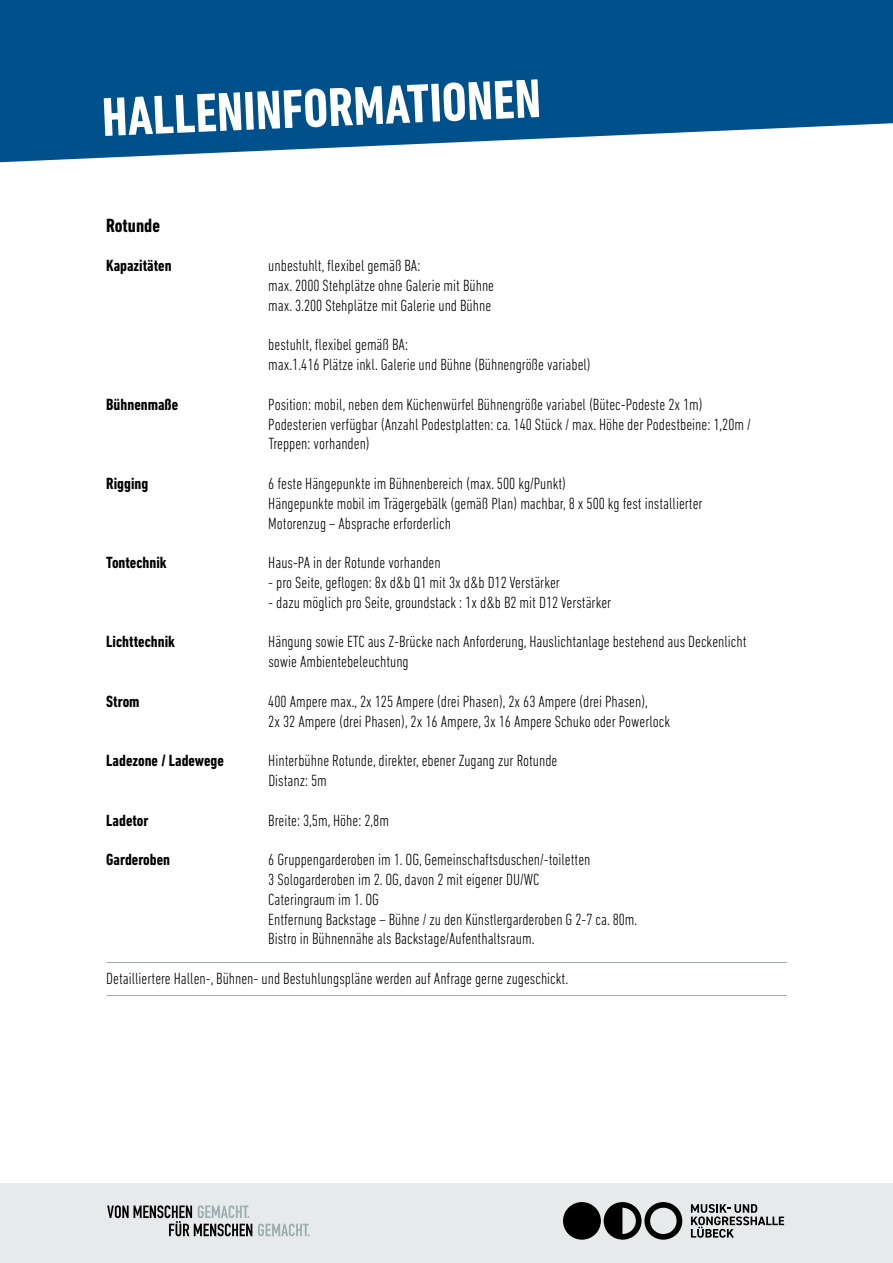
<style>
.page{position:relative;width:893px;height:1263px;background:#fff}
.page>*{position:absolute;margin:0;border:0;box-sizing:border-box;transform-origin:0 0}
.t1{font:700 condensed 55.5px "DIN Next LT Pro";color:#fff}
.t2{font:700 condensed 19.5px "DIN Next LT Pro";color:#000}
.t3{font:300 condensed 16.5px/19.8px "DIN Next LT Pro";color:#000}
.t4{font:700 condensed 16.5px "DIN Next LT Pro";color:#000}
</style>
<div class="page">
<div style="left:0;top:1183px;width:893px;height:80px;background:#e7eaeb"></div>
<svg style="left:0;top:0;width:893px;height:163px;background:#1f659a"></svg>
<svg style="left:563px;top:1202px;width:119px;height:38px"></svg>
<svg style="left:691px;top:1204px;width:93px;height:34px"></svg>
<svg style="left:258px;top:1223px;width:52px;height:13px"></svg>
<svg style="left:107px;top:1205px;width:145px;height:31px"></svg>
<hr style="left:106px;top:962px;width:681px;height:1px;background:#9caeaf">
<hr style="left:106px;top:995px;width:681px;height:1px;background:#9caeaf">
<h1 class="t1" style="left:101px;top:84px;width:441px;rotate:-2deg">HALLENINFORMATIONEN</h1>
<p class="t2" style="left:106px;top:214px;width:55px">Rotunde</p>
<p class="t4" style="left:106px;top:256px;width:67px">Kapazitäten</p>
<p class="t3" style="left:268px;top:255px;width:227px">unbestuhlt, flexibel gemäß BA:<br>max. 2000 Stehplätze ohne Galerie mit Bühne max. 3.200 Stehplätze mit Galerie und Bühne</p>
<p class="t3" style="left:268px;top:335px;width:324px">bestuhlt, flexibel gemäß BA:<br>max.1.416 Plätze inkl. Galerie und Bühne (Bühnengröße variabel)</p>
<p class="t4" style="left:106px;top:395px;width:73px">Bühnenmaße</p>
<p class="t3" style="left:268px;top:394px;width:484px">Position: mobil, neben dem Küchenwürfel Bühnengröße variabel (Bütec-Podeste 2x 1m)<br>Podesterien verfügbar (Anzahl Podestplatten: ca. 140 Stück / max. Höhe der Podestbeine: 1,20m /<br>Treppen: vorhanden)</p>
<p class="t4" style="left:106px;top:474px;width:44px">Rigging</p>
<p class="t3" style="left:268px;top:473px;width:436px">6 feste Hängepunkte im Bühnenbereich (max. 500 kg/Punkt)<br>Hängepunkte mobil im Trägergebälk (gemäß Plan) machbar, 8 x 500 kg fest installierter<br>Motorenzug – Absprache erforderlich</p>
<p class="t4" style="left:106px;top:553px;width:62px">Tontechnik</p>
<p class="t3" style="left:268px;top:552px;width:174px">Haus-PA in der Rotunde vorhanden</p>
<p class="t3" style="left:268px;top:572px;width:293px">- pro Seite, geflogen: 8x d&amp;b Q1 mit 3x d&amp;b D12 Verstärker</p>
<p class="t3" style="left:268px;top:592px;width:345px">- dazu möglich pro Seite, groundstack : 1x d&amp;b B2 mit D12 Verstärker</p>
<p class="t4" style="left:106px;top:632px;width:70px">Lichttechnik</p>
<p class="t3" style="left:268px;top:632px;width:480px">Hängung sowie ETC aus Z-Brücke nach Anforderung, Hauslichtanlage bestehend aus Deckenlicht sowie Ambientebeleuchtung</p>
<p class="t4" style="left:106px;top:692px;width:35px">Strom</p>
<p class="t3" style="left:268px;top:691px;width:403px">400 Ampere max., 2x 125 Ampere (drei Phasen), 2x 63 Ampere (drei Phasen),<br>2x 32 Ampere (drei Phasen), 2x 16 Ampere, 3x 16 Ampere Schuko oder Powerlock</p>
<p class="t4" style="left:106px;top:751px;width:119px">Ladezone / Ladewege</p>
<p class="t3" style="left:268px;top:750px;width:291px">Hinterbühne Rotunde, direkter, ebener Zugang zur Rotunde<br>Distanz: 5m</p>
<p class="t4" style="left:106px;top:811px;width:44px">Ladetor</p>
<p class="t3" style="left:268px;top:810px;width:122px">Breite: 3,5m, Höhe: 2,8m</p>
<p class="t4" style="left:106px;top:850px;width:65px">Garderoben</p>
<p class="t3" style="left:268px;top:849px;width:371px">6 Gruppengarderoben im 1. OG, Gemeinschaftsduschen/-toiletten<br>3 Sologarderoben im 2. OG, davon 2 mit eigener DU/WC<br>Cateringraum im 1. OG<br>Entfernung Backstage – Bühne / zu den Künstlergarderoben G 2-7 ca. 80m.<br>Bistro in Bühnennähe als Backstage/Aufenthaltsraum.</p>
<p class="t3" style="left:106px;top:968px;width:464px">Detailliertere Hallen-, Bühnen- und Bestuhlungspläne werden auf Anfrage gerne zugeschickt.</p>
</div>
